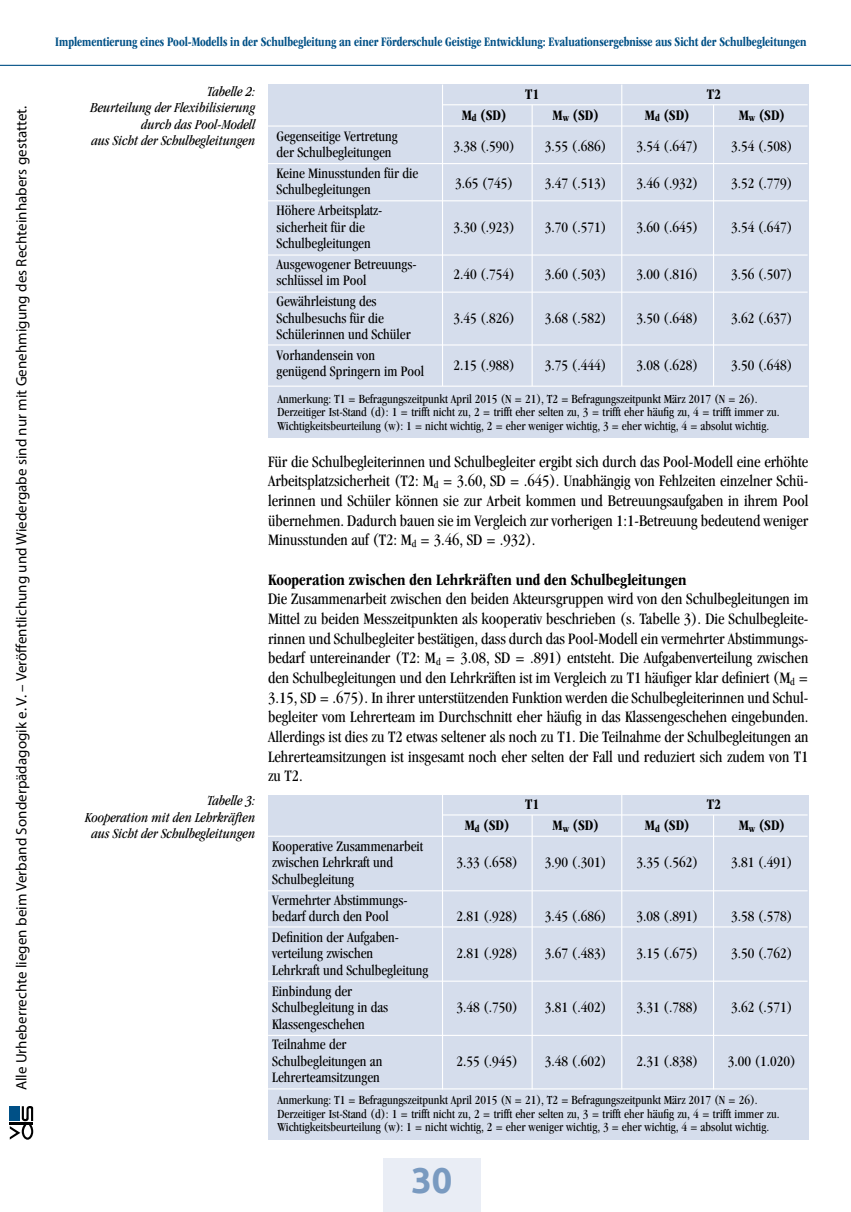
<style>
.page{position:relative;width:851px;height:1212px;background:#fff}
.page>*{position:absolute;margin:0;border:0;box-sizing:border-box;transform-origin:0 0}
.t1{font:700 36px "Ubuntu";color:#799ac0}
.t2{font:condensed 16.5px/19.6px "Garamond";color:#000;text-align:justify}
.t3{font:700 condensed 16.5px "ITC Garamond Std";color:#000}
.t4{font:condensed 15px/16.5px "Garamond";color:#000}
.t5{font:15px "Myriad Pro";letter-spacing:.005em;color:#000}
.t6{font:700 condensed 15px "ITC Garamond Std";color:#000}
.t7{font:italic condensed 14.25px/16.5px "Garamond";color:#000;text-align:right}
.t8{font:700 condensed 13.5px "ITC Garamond Std";letter-spacing:-.005em;color:#005086;scale:.93 1}
.t9{font:condensed 12.75px/13.5px "Garamond";color:#000}
</style>
<div class="page">
<svg style="left:10px;top:1106px;width:23px;height:34px"></svg>
<div style="left:268px;top:85px;width:540px;height:353px;background:#d5ddec"></div>
<hr style="left:268px;top:125px;width:539px;height:2px;background:#fff">
<hr style="left:442px;top:104px;width:365px;height:1px;background:#fff">
<hr style="left:268px;top:163px;width:539px;height:1px;background:#fff">
<hr style="left:268px;top:200px;width:539px;height:1px;background:#fff">
<hr style="left:268px;top:254px;width:539px;height:2px;background:#fff">
<hr style="left:268px;top:292px;width:539px;height:1px;background:#fff">
<hr style="left:268px;top:344px;width:539px;height:1px;background:#fff">
<hr style="left:268px;top:386px;width:539px;height:1px;background:#fff">
<hr style="left:442px;top:85px;width:1px;height:301px;background:#fff">
<hr style="left:621px;top:85px;width:1px;height:301px;background:#fff">
<hr style="left:531px;top:105px;width:1px;height:281px;background:#fff">
<hr style="left:712px;top:105px;width:2px;height:281px;background:#fff">
<div style="left:268px;top:795px;width:540px;height:345px;background:#d5ddec"></div>
<hr style="left:268px;top:836px;width:539px;height:1px;background:#fff">
<hr style="left:442px;top:814px;width:365px;height:1px;background:#fff">
<hr style="left:268px;top:890px;width:539px;height:1px;background:#fff">
<hr style="left:268px;top:926px;width:539px;height:1px;background:#fff">
<hr style="left:268px;top:980px;width:539px;height:2px;background:#fff">
<hr style="left:268px;top:1035px;width:539px;height:1px;background:#fff">
<hr style="left:268px;top:1088px;width:539px;height:1px;background:#fff">
<hr style="left:442px;top:795px;width:1px;height:294px;background:#fff">
<hr style="left:621px;top:795px;width:1px;height:294px;background:#fff">
<hr style="left:531px;top:815px;width:1px;height:274px;background:#fff">
<hr style="left:712px;top:815px;width:2px;height:274px;background:#fff">
<div style="left:383px;top:1158px;width:97px;height:54px;background:#e9edf5"></div>
<hr style="left:0;top:65px;width:850px;height:1px;background:#005086">
<p class="t5" style="left:12px;top:1090px;width:986px;rotate:-90deg">Alle Urheberrechte liegen beim Verband Sonderpädagogik e. V. – Veröffentlichung und Wiedergabe sind nur mit Genehmigung des Rechteinhabers gestattet.</p>
<p class="t8" style="left:55px;top:34px;width:809px">Implementierung eines Pool-Modells in der Schulbegleitung an einer Förderschule Geistige Entwicklung: Evaluationsergebnisse aus Sicht der Schulbegleitungen</p>
<p class="t7" style="left:90px;top:83px;width:166px">Tabelle 2:<br>Beurteilung der Flexibilisierung durch das Pool-Modell<br>aus Sicht der Schulbegleitungen</p>
<p class="t6" style="left:525px;top:86px;width:16px">T1</p>
<p class="t6" style="left:706px;top:86px;width:16px">T2</p>
<p class="t6" style="left:461px;top:107px;width:46px">M<sub>d</sub> (SD)</p>
<p class="t6" style="left:552px;top:107px;width:48px">M<sub>w</sub> (SD)</p>
<p class="t6" style="left:644px;top:107px;width:46px">M<sub>d</sub> (SD)</p>
<p class="t6" style="left:738px;top:107px;width:48px">M<sub>w</sub> (SD)</p>
<p class="t4" style="left:276px;top:128px;width:123px">Gegenseitige Vertretung der Schulbegleitungen</p>
<p class="t4" style="left:453px;top:138px;width:63px">3.38 (.590)</p>
<p class="t4" style="left:545px;top:138px;width:63px">3.55 (.686)</p>
<p class="t4" style="left:636px;top:138px;width:63px">3.54 (.647)</p>
<p class="t4" style="left:731px;top:138px;width:63px">3.54 (.508)</p>
<p class="t4" style="left:276px;top:165px;width:143px">Keine Minusstunden für die<br>Schulbegleitungen</p>
<p class="t4" style="left:455px;top:175px;width:60px">3.65 (745)</p>
<p class="t4" style="left:545px;top:175px;width:63px">3.47 (.513)</p>
<p class="t4" style="left:636px;top:175px;width:63px">3.46 (.932)</p>
<p class="t4" style="left:731px;top:175px;width:63px">3.52 (.779)</p>
<p class="t4" style="left:276px;top:202px;width:107px">Höhere Arbeitsplatz&shy;sicherheit für die</p>
<p class="t4" style="left:453px;top:218px;width:63px">3.30 (.923)</p>
<p class="t4" style="left:545px;top:218px;width:63px">3.70 (.571)</p>
<p class="t4" style="left:636px;top:218px;width:63px">3.60 (.645)</p>
<p class="t4" style="left:731px;top:218px;width:63px">3.54 (.647)</p>
<p class="t4" style="left:276px;top:233px;width:141px;line-height:20.7px">Schulbegleitungen<br>Ausgewogener Betreuungs-</p>
<p class="t4" style="left:276px;top:272px;width:91px">schlüssel im Pool</p>
<p class="t4" style="left:453px;top:266px;width:63px">2.40 (.754)</p>
<p class="t4" style="left:545px;top:266px;width:63px">3.60 (.503)</p>
<p class="t4" style="left:636px;top:266px;width:63px">3.00 (.816)</p>
<p class="t4" style="left:731px;top:266px;width:63px">3.56 (.507)</p>
<p class="t4" style="left:276px;top:293px;width:109px">Gewährleistung des<br>Schulbesuchs für die</p>
<p class="t4" style="left:453px;top:309px;width:63px">3.45 (.826)</p>
<p class="t4" style="left:545px;top:309px;width:63px">3.68 (.582)</p>
<p class="t4" style="left:636px;top:309px;width:63px">3.50 (.648)</p>
<p class="t4" style="left:731px;top:309px;width:63px">3.62 (.637)</p>
<p class="t4" style="left:276px;top:324px;width:136px;line-height:20.7px">Schülerinnen und Schüler<br>Vorhandensein von</p>
<p class="t4" style="left:276px;top:363px;width:149px">genügend Springern im Pool</p>
<p class="t4" style="left:453px;top:357px;width:63px">2.15 (.988)</p>
<p class="t4" style="left:545px;top:357px;width:63px">3.75 (.444)</p>
<p class="t4" style="left:636px;top:357px;width:63px">3.08 (.628)</p>
<p class="t4" style="left:731px;top:357px;width:63px">3.50 (.648)</p>
<p class="t9" style="left:277px;top:392px;width:503px">Anmerkung: T1 = Befragungszeitpunkt April 2015 (N = 21), T2 = Befragungszeitpunkt März 2017 (N = 26).<br>Derzeitiger Ist-Stand (d): 1 = trifft nicht zu, 2 = trifft eher selten zu, 3 = trifft eher häufig zu, 4 = trifft immer zu.<br>Wichtigkeitsbeurteilung (w): 1 = nicht wichtig, 2 = eher weniger wichtig, 3 = eher wichtig, 4 = absolut wichtig.</p>
<p class="t7" style="left:85px;top:793px;width:172px">Tabelle 3:<br>Kooperation mit den Lehrkräften aus Sicht der Schulbegleitungen</p>
<p class="t2" style="left:268px;top:452px;width:542px">Für die Schulbegleiterinnen und Schulbegleiter ergibt sich durch das Pool-Modell eine erhöhte Arbeitsplatzsicherheit (T2: M<sub>d</sub> = 3.60, SD = .645). Unabhängig von Fehlzeiten einzelner Schü&shy;lerinnen und Schüler können sie zur Arbeit kommen und Betreuungsaufgaben in ihrem Pool übernehmen. Dadurch bauen sie im Vergleich zur vorherigen 1:1-Betreuung bedeutend weniger Minusstunden auf (T2: M<sub>d</sub> = 3.46, SD = .932).</p>
<p class="t3" style="left:268px;top:570px;width:420px">Kooperation zwischen den Lehrkräften und den Schulbegleitungen</p>
<p class="t2" style="left:268px;top:589px;width:542px">Die Zusammenarbeit zwischen den beiden Akteursgruppen wird von den Schulbegleitungen im Mittel zu beiden Messzeitpunkten als kooperativ beschrieben (s. Tabelle 3). Die Schulbegleite&shy;rinnen und Schulbegleiter bestätigen, dass durch das Pool-Modell ein vermehrter Abstimmungs&shy;bedarf untereinander (T2: M<sub>d</sub> = 3.08, SD = .891) entsteht. Die Aufgabenverteilung zwischen den Schulbegleitungen und den Lehrkräften ist im Vergleich zu T1 häufiger klar definiert (M<sub>d</sub> = 3.15, SD = .675). In ihrer unterstützenden Funktion werden die Schulbegleiterinnen und Schul&shy;begleiter vom Lehrerteam im Durchschnitt eher häufig in das Klassengeschehen eingebunden.<br>Allerdings ist dies zu T2 etwas seltener als noch zu T1. Die Teilnahme der Schulbegleitungen an Lehrerteamsitzungen ist insgesamt noch eher selten der Fall und reduziert sich zudem von T1 zu T2.</p>
<p class="t6" style="left:525px;top:796px;width:16px">T1</p>
<p class="t6" style="left:706px;top:796px;width:16px">T2</p>
<p class="t4" style="left:272px;top:838px;width:152px">Kooperative Zusammenarbeit zwischen Lehrkraft und</p>
<p class="t6" style="left:464px;top:817px;width:46px">M<sub>d</sub> (SD)</p>
<p class="t6" style="left:552px;top:817px;width:48px">M<sub>w</sub> (SD)</p>
<p class="t6" style="left:644px;top:817px;width:46px">M<sub>d</sub> (SD)</p>
<p class="t6" style="left:738px;top:817px;width:48px">M<sub>w</sub> (SD)</p>
<p class="t4" style="left:456px;top:854px;width:63px">3.33 (.658)</p>
<p class="t4" style="left:545px;top:854px;width:63px">3.90 (.301)</p>
<p class="t4" style="left:636px;top:854px;width:63px">3.35 (.562)</p>
<p class="t4" style="left:731px;top:854px;width:63px">3.81 (.491)</p>
<p class="t4" style="left:272px;top:868px;width:137px;line-height:20.7px">Schulbegleitung<br>Vermehrter Abstimmungs-</p>
<p class="t4" style="left:272px;top:908px;width:118px">bedarf durch den Pool</p>
<p class="t4" style="left:456px;top:908px;width:63px">2.81 (.928)</p>
<p class="t4" style="left:545px;top:908px;width:63px">3.45 (.686)</p>
<p class="t4" style="left:636px;top:908px;width:63px">3.08 (.891)</p>
<p class="t4" style="left:731px;top:908px;width:63px">3.58 (.578)</p>
<p class="t4" style="left:272px;top:929px;width:128px">Definition der Aufgaben&shy;verteilung zwischen</p>
<p class="t4" style="left:456px;top:945px;width:63px">2.81 (.928)</p>
<p class="t4" style="left:545px;top:945px;width:63px">3.67 (.483)</p>
<p class="t4" style="left:636px;top:945px;width:63px">3.15 (.675)</p>
<p class="t4" style="left:731px;top:945px;width:63px">3.50 (.762)</p>
<p class="t4" style="left:272px;top:959px;width:157px;line-height:20.7px">Lehrkraft und Schulbegleitung<br>Einbindung der</p>
<p class="t4" style="left:272px;top:999px;width:117px">Schulbegleitung in das</p>
<p class="t4" style="left:456px;top:999px;width:63px">3.48 (.750)</p>
<p class="t4" style="left:545px;top:999px;width:63px">3.81 (.402)</p>
<p class="t4" style="left:636px;top:999px;width:63px">3.31 (.788)</p>
<p class="t4" style="left:731px;top:999px;width:63px">3.62 (.571)</p>
<p class="t4" style="left:272px;top:1013px;width:94px;line-height:20.7px">Klassengeschehen<br>Teilnahme der</p>
<p class="t4" style="left:272px;top:1053px;width:111px">Schulbegleitungen an</p>
<p class="t4" style="left:456px;top:1053px;width:63px">2.55 (.945)</p>
<p class="t4" style="left:545px;top:1053px;width:63px">3.48 (.602)</p>
<p class="t4" style="left:636px;top:1053px;width:63px">2.31 (.838)</p>
<p class="t4" style="left:727px;top:1053px;width:70px">3.00 (1.020)</p>
<p class="t4" style="left:272px;top:1069px;width:109px">Lehrerteamsitzungen</p>
<p class="t9" style="left:277px;top:1093px;width:503px">Anmerkung: T1 = Befragungszeitpunkt April 2015 (N = 21), T2 = Befragungszeitpunkt März 2017 (N = 26).<br>Derzeitiger Ist-Stand (d): 1 = trifft nicht zu, 2 = trifft eher selten zu, 3 = trifft eher häufig zu, 4 = trifft immer zu.<br>Wichtigkeitsbeurteilung (w): 1 = nicht wichtig, 2 = eher weniger wichtig, 3 = eher wichtig, 4 = absolut wichtig.</p>
<h1 class="t1" style="left:411px;top:1158px;width:42px">30</h1>
</div>
